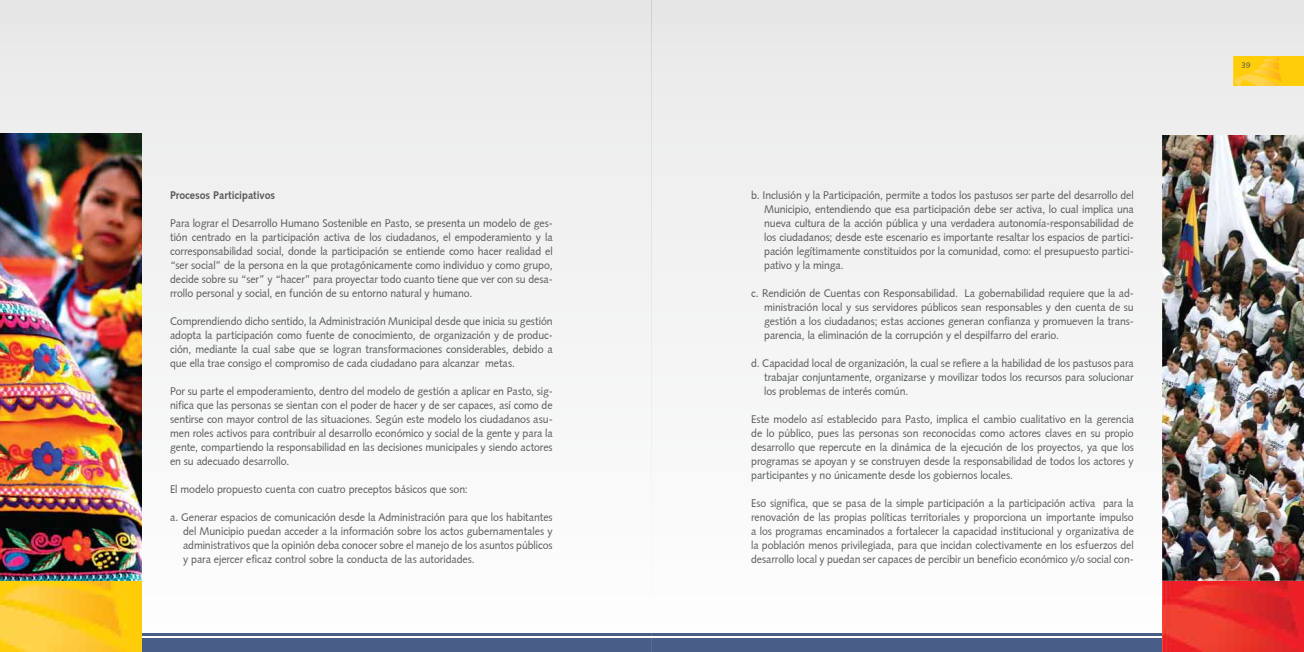
<style>
.page{position:relative;width:1304px;height:652px;background:#fff}
.page>*{position:absolute;margin:0;border:0;box-sizing:border-box;transform-origin:0 0}
.t1{font:11px/14px "Facile S Si";letter-spacing:-.005em;color:#58595b;text-align:justify;scale:.96 1}
.t2{font:11px/14px "Facile S Si";letter-spacing:-.005em;color:#58595b;text-align:justify;scale:.95 1}
.t3{font:700 11px "Facile S Si";color:#58595b;scale:.96 1}
.t4{font:8px "Facile S Si";color:#58595b}
</style>
<div class="page">
<svg style="left:0;top:0;width:652px;height:507px"></svg>
<div style="left:0;top:638px;width:652px;height:14px;background:#485e88"></div>
<hr style="left:0;top:633px;width:652px;height:3px;background:#485e88">
<div style="left:652px;top:0;width:652px;height:348px;background:#efefef"></div>
<div style="left:652px;top:638px;width:652px;height:14px;background:#485e88"></div>
<hr style="left:652px;top:633px;width:652px;height:3px;background:#485e88">
<img style="left:1233px;top:57px;width:71px;height:28px">
<img style="left:0;top:134px;width:142px;height:518px">
<img style="left:1162px;top:135px;width:142px;height:517px">
<p class="t3" style="left:170px;top:189px;width:111px">Procesos Participativos</p>
<p class="t1" style="left:170px;top:216px;width:400px">Para lograr el Desarrollo Humano Sostenible en Pasto, se presenta un modelo de ges&shy;tión centrado en la participación activa de los ciudadanos, el empoderamiento y la corresponsabilidad social, donde la participación se entiende como hacer realidad el “ser social” de la persona en la que protagónicamente como individuo y como grupo, decide sobre su “ser” y “hacer” para proyectar todo cuanto tiene que ver con su desa&shy;rrollo personal y social, en función de su entorno natural y humano.</p>
<p class="t1" style="left:170px;top:314px;width:400px">Comprendiendo dicho sentido, la Administración Municipal desde que inicia su gestión adopta la participación como fuente de conocimiento, de organización y de produc&shy;ción, mediante la cual sabe que se logran transformaciones considerables, debido a que ella trae consigo el compromiso de cada ciudadano para alcanzar metas.</p>
<p class="t1" style="left:170px;top:384px;width:400px">Por su parte el empoderamiento, dentro del modelo de gestión a aplicar en Pasto, sig&shy;nifica que las personas se sientan con el poder de hacer y de ser capaces, así como de sentirse con mayor control de las situaciones. Según este modelo los ciudadanos asu&shy;men roles activos para contribuir al desarrollo económico y social de la gente y para la gente, compartiendo la responsabilidad en las decisiones municipales y siendo actores en su adecuado desarrollo.</p>
<p class="t1" style="left:170px;top:482px;width:312px">El modelo propuesto cuenta con cuatro preceptos básicos que son:</p>
<p class="t1" style="left:183px;top:510px;width:387px;text-indent:-13px">a. Generar espacios de comunicación desde la Administración para que los habitantes del Municipio puedan acceder a la información sobre los actos gubernamentales y administrativos que la opinión deba conocer sobre el manejo de los asuntos públicos y para ejercer eficaz control sobre la conducta de las autoridades.</p>
<p class="t1" style="left:764px;top:188px;width:387px;text-indent:-13px">b. Inclusión y la Participación, permite a todos los pastusos ser parte del desarrollo del Municipio, entendiendo que esa participación debe ser activa, lo cual implica una nueva cultura de la acción pública y una verdadera autonomía-responsabilidad de los ciudadanos; desde este escenario es importante resaltar los espacios de partici&shy;pación legítimamente constituidos por la comunidad, como: el presupuesto partici&shy;pativo y la minga.</p>
<p class="t1" style="left:764px;top:286px;width:387px;text-indent:-13px">c. Rendición de Cuentas con Responsabilidad. La gobernabilidad requiere que la ad&shy;ministración local y sus servidores públicos sean responsables y den cuenta de su gestión a los ciudadanos; estas acciones generan confianza y promueven la trans&shy;parencia, la eliminación de la corrupción y el despilfarro del erario.</p>
<p class="t1" style="left:764px;top:356px;width:386px;text-indent:-13px">d. Capacidad local de organización, la cual se refiere a la habilidad de los pastusos para trabajar conjuntamente, organizarse y movilizar todos los recursos para solucionar los problemas de interés común.</p>
<p class="t1" style="left:751px;top:412px;width:400px">Este modelo así establecido para Pasto, implica el cambio cualitativo en la gerencia de lo público, pues las personas son reconocidas como actores claves en su propio desarrollo que repercute en la dinámica de la ejecución de los proyectos, ya que los programas se apoyan y se construyen desde la responsabilidad de todos los actores y participantes y no únicamente desde los gobiernos locales.</p>
<p class="t2" style="left:751px;top:496px;width:404px">Eso significa, que se pasa de la simple participación a la participación activa para la renovación de las propias políticas territoriales y proporciona un importante impulso a los programas encaminados a fortalecer la capacidad institucional y organizativa de la población menos privilegiada, para que incidan colectivamente en los esfuerzos del desarrollo local y puedan ser capaces de percibir un beneficio económico y/o social con-</p>
<p class="t4" style="left:1242px;top:61px;width:10px">39</p>
</div>
